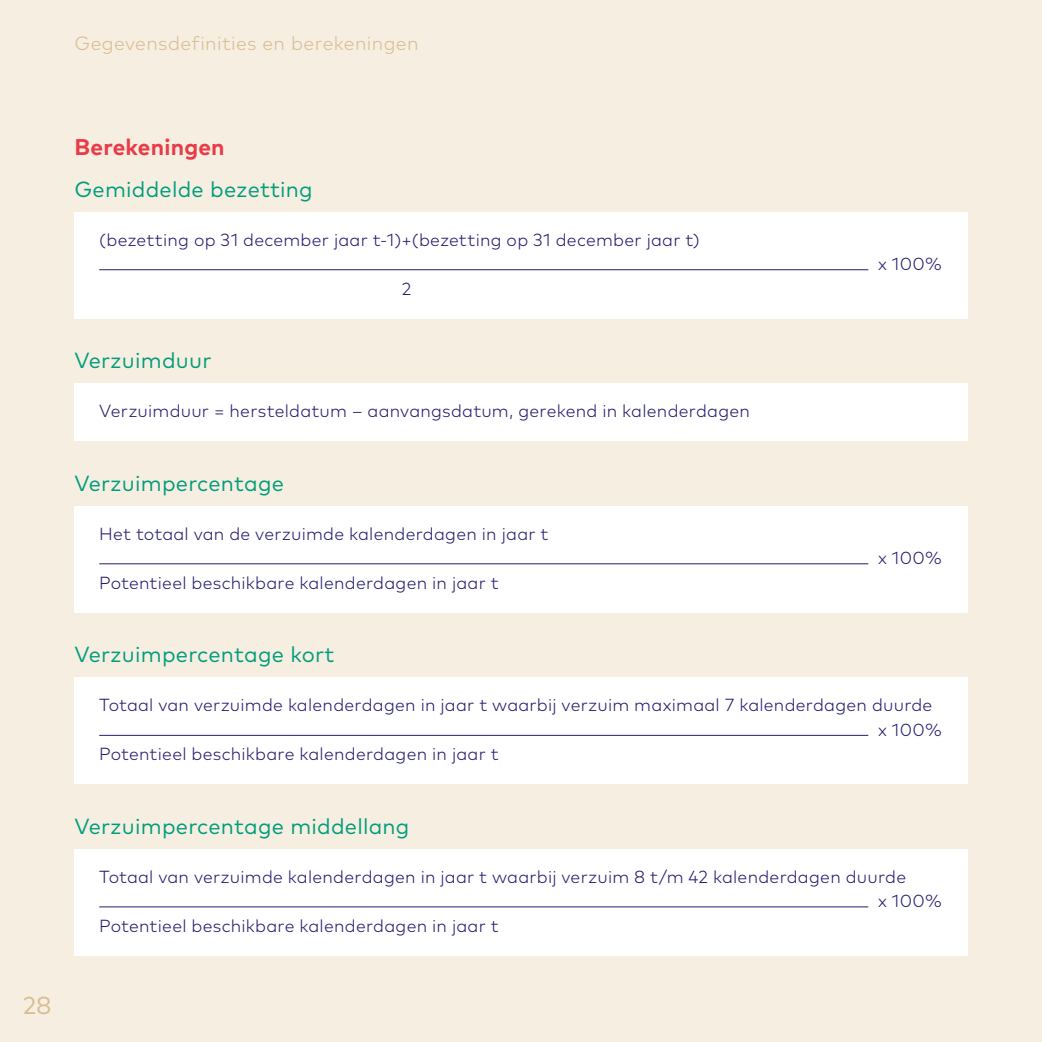
<style>
.page{position:relative;width:1042px;height:1042px;background:#f6eee0}
.page>*{position:absolute;margin:0;border:0;box-sizing:border-box;transform-origin:0 0}
.t1{font:24.5px "Mark Pro";color:#d9be91}
.t2{font:700 22.75px "Mark Pro";letter-spacing:.01em;color:#e93b48}
.t3{font:21.88px "Mark Pro";letter-spacing:.01em;color:#009d7c}
.t4{font:300 19.25px "Mark Pro";letter-spacing:.02em;color:#d9be91}
.t5{font:300 17.5px "Mark Pro";letter-spacing:.015em;color:#241d6f}
</style>
<div class="page">
<div style="left:74px;top:212px;width:893px;height:57px;background:#fff"></div>
<div style="left:74px;top:261px;width:893px;height:57px;background:#fff"></div>
<div style="left:74px;top:383px;width:893px;height:58px;background:#fff"></div>
<div style="left:74px;top:506px;width:893px;height:57px;background:#fff"></div>
<div style="left:74px;top:555px;width:893px;height:57px;background:#fff"></div>
<div style="left:74px;top:677px;width:893px;height:58px;background:#fff"></div>
<div style="left:74px;top:726px;width:893px;height:58px;background:#fff"></div>
<div style="left:74px;top:849px;width:893px;height:57px;background:#fff"></div>
<div style="left:74px;top:898px;width:893px;height:57px;background:#fff"></div>
<hr style="left:99px;top:269px;width:769px;height:1px;background:#241d6f">
<hr style="left:99px;top:563px;width:769px;height:1px;background:#241d6f">
<hr style="left:99px;top:735px;width:769px;height:1px;background:#241d6f">
<hr style="left:99px;top:906px;width:769px;height:1px;background:#241d6f">
<p class="t4" style="left:74px;top:28px;width:346px">Gegevensdefinities en berekeningen</p>
<h2 class="t2" style="left:74px;top:129px;width:152px">Berekeningen</h2>
<p class="t3" style="left:74px;top:172px;width:240px">Gemiddelde bezetting</p>
<p class="t5" style="left:99px;top:226px;width:602px">(bezetting op 31 december jaar t-1)+(bezetting op 31 december jaar t)</p>
<p class="t5" style="left:402px;top:275px;width:11px">2</p>
<p class="t3" style="left:74px;top:344px;width:138px">Verzuimduur</p>
<p class="t5" style="left:99px;top:398px;width:652px">Verzuimduur = hersteldatum – aanvangsdatum, gerekend in kalenderdagen</p>
<p class="t3" style="left:74px;top:466px;width:211px">Verzuimpercentage</p>
<p class="t5" style="left:99px;top:520px;width:451px">Het totaal van de verzuimde kalenderdagen in jaar t</p>
<p class="t5" style="left:99px;top:569px;width:401px">Potentieel beschikbare kalenderdagen in jaar t</p>
<p class="t5" style="left:878px;top:251px;width:65px">x 100%</p>
<p class="t5" style="left:878px;top:545px;width:65px">x 100%</p>
<p class="t3" style="left:74px;top:638px;width:262px">Verzuimpercentage kort</p>
<p class="t5" style="left:99px;top:692px;width:835px">Totaal van verzuimde kalenderdagen in jaar t waarbij verzuim maximaal 7 kalenderdagen duurde</p>
<p class="t5" style="left:878px;top:716px;width:65px">x 100%</p>
<p class="t5" style="left:99px;top:741px;width:401px">Potentieel beschikbare kalenderdagen in jaar t</p>
<p class="t3" style="left:74px;top:809px;width:336px">Verzuimpercentage middellang</p>
<p class="t5" style="left:99px;top:863px;width:808px">Totaal van verzuimde kalenderdagen in jaar t waarbij verzuim 8 t/m 42 kalenderdagen duurde</p>
<p class="t5" style="left:878px;top:888px;width:65px">x 100%</p>
<p class="t5" style="left:99px;top:912px;width:401px">Potentieel beschikbare kalenderdagen in jaar t</p>
<h1 class="t1" style="left:23px;top:987px;width:30px">28</h1>
</div>
